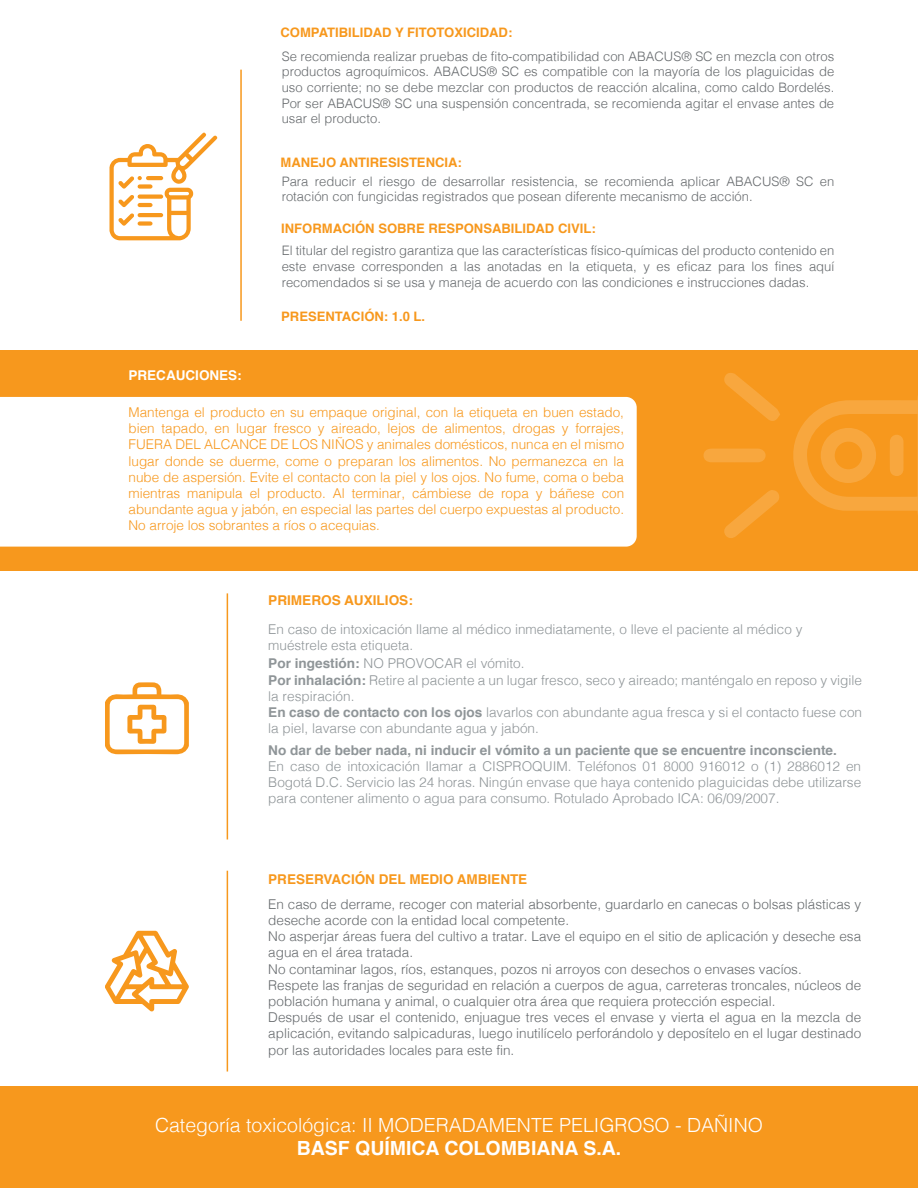
<style>
.page{position:relative;width:918px;height:1188px;background:#fff}
.page>*{position:absolute;margin:0;border:0;box-sizing:border-box;transform-origin:0 0}
.t1{font:300 19.5px "Helvetica";color:#fff}
.t2{font:700 19.5px "Helvetica";color:#fff}
.t3{font:300 13.5px/16.2px "Helvetica";color:#666a6d}
.t4{font:300 13.5px/16.2px "Helvetica";color:#8f9598}
.t5{font:300 13.5px/16.2px "Helvetica";color:#f7981d;text-align:justify}
.t6{font:700 13.5px "Helvetica";color:#8f9598}
.t7{font:700 13.5px "Helvetica";color:#f7981d}
.t8{font:700 13.5px "Helvetica";color:#fff}
.t9{font:300 13.05px/15.6px "Helvetica";color:#666a6d;text-align:justify}
.t10{font:700 13.05px "Helvetica";color:#f7981d}
.s1{font-weight:700}
</style>
<div class="page">
<div style="left:0;top:351px;width:918px;height:220px;background:#f7981d"></div>
<div style="left:0;top:1087px;width:918px;height:101px;background:#f7981d"></div>
<svg style="left:704px;top:350px;width:214px;height:188px"></svg>
<div style="left:0;top:397px;width:637px;height:150px;background:#fff"></div>
<svg style="left:105px;top:682px;width:84px;height:72px"></svg>
<svg style="left:105px;top:931px;width:84px;height:81px"></svg>
<hr style="left:227px;top:593px;width:1px;height:246px;background:#f7981d">
<hr style="left:227px;top:871px;width:1px;height:201px;background:#f7981d">
<svg style="left:110px;top:133px;width:107px;height:107px"></svg>
<hr style="left:240px;top:70px;width:2px;height:251px;background:#f7981d">
<p class="t10" style="left:281px;top:22px;width:233px">COMPATIBILIDAD Y FITOTOXICIDAD:</p>
<p class="t9" style="left:282px;top:47px;width:554px">Se recomienda realizar pruebas de fito-compatibilidad con ABACUS® SC en mezcla con otros productos agroquímicos. ABACUS® SC es compatible con la mayoría de los plaguicidas de uso corriente; no se debe mezclar con productos de reacción alcalina, como caldo Bordelés.<br>Por ser ABACUS® SC una suspensión concentrada, se recomienda agitar el envase antes de usar el producto.</p>
<p class="t10" style="left:281px;top:152px;width:183px">MANEJO ANTIRESISTENCIA:</p>
<p class="t9" style="left:282px;top:172px;width:554px">Para reducir el riesgo de desarrollar resistencia, se recomienda aplicar ABACUS® SC en rotación con fungicidas registrados que posean diferente mecanismo de acción.</p>
<p class="t10" style="left:281px;top:218px;width:316px">INFORMACIÓN SOBRE RESPONSABILIDAD CIVIL:</p>
<p class="t9" style="left:282px;top:242px;width:554px">El titular del registro garantiza que las características físico-químicas del producto contenido en este envase corresponden a las anotadas en la etiqueta, y es eficaz para los fines aquí recomendados si se usa y maneja de acuerdo con las condiciones e instrucciones dadas.</p>
<p class="t8" style="left:129px;top:364px;width:115px">PRECAUCIONES:</p>
<p class="t10" style="left:281px;top:306px;width:145px">PRESENTACIÓN: 1.0 L.</p>
<p class="t5" style="left:129px;top:403px;width:497px">Mantenga el producto en su empaque original, con la etiqueta en buen estado, bien tapado, en lugar fresco y aireado, lejos de alimentos, drogas y forrajes, FUERA DEL ALCANCE DE LOS NIÑOS y animales domésticos, nunca en el mismo lugar donde se duerme, come o preparan los alimentos. No permanezca en la nube de aspersión. Evite el contacto con la piel y los ojos. No fume, coma o beba mientras manipula el producto. Al terminar, cámbiese de ropa y báñese con abundante agua y jabón, en especial las partes del cuerpo expuestas al producto.<br>No arroje los sobrantes a ríos o acequias.</p>
<p class="t7" style="left:268px;top:590px;width:146px">PRIMEROS AUXILIOS:</p>
<p class="t4" style="left:268px;top:620px;width:536px">En caso de intoxicación llame al médico inmediatamente, o lleve el paciente al médico y muéstrele esta etiqueta.</p>
<p class="t4" style="left:268px;top:655px;width:595px"><span class="s1">Por ingestión:</span> NO PROVOCAR el vómito.<br><span class="s1">Por inhalación:</span> Retire al paciente a un lugar fresco, seco y aireado; manténgalo en reposo y vigile la respiración.<br><span class="s1">En caso de contacto con los ojos</span> lavarlos con abundante agua fresca y si el contacto fuese con la piel, lavarse con abundante agua y jabón.</p>
<p class="t6" style="left:268px;top:739px;width:570px">No dar de beber nada, ni inducir el vómito a un paciente que se encuentre inconsciente.</p>
<p class="t4" style="left:268px;top:757px;width:595px;text-align:justify">En caso de intoxicación llamar a CISPROQUIM. Teléfonos 01 8000 916012 o (1) 2886012 en Bogotá D.C. Servicio las 24 horas. Ningún envase que haya contenido plaguicidas debe utilizarse para contener alimento o agua para consumo. Rotulado Aprobado ICA: 06/09/2007.</p>
<p class="t7" style="left:268px;top:868px;width:261px">PRESERVACIÓN DEL MEDIO AMBIENTE</p>
<p class="t3" style="left:268px;top:895px;width:595px">En caso de derrame, recoger con material absorbente, guardarlo en canecas o bolsas plásticas y deseche acorde con la entidad local competente.<br>No asperjar áreas fuera del cultivo a tratar. Lave el equipo en el sitio de aplicación y deseche esa agua en el área tratada.<br>No contaminar lagos, ríos, estanques, pozos ni arroyos con desechos o envases vacíos.<br>Respete las franjas de seguridad en relación a cuerpos de agua, carreteras troncales, núcleos de población humana y animal, o cualquier otra área que requiera protección especial.<br>Después de usar el contenido, enjuague tres veces el envase y vierta el agua en la mezcla de aplicación, evitando salpicaduras, luego inutilícelo perforándolo y deposítelo en el lugar destinado por las autoridades locales para este fin.</p>
<h1 class="t1" style="left:155px;top:1108px;width:609px">Categoría toxicológica: II MODERADAMENTE PELIGROSO - DAÑINO</h1>
<h1 class="t2" style="left:297px;top:1133px;width:326px">BASF QUÍMICA COLOMBIANA S.A.</h1>
</div>
